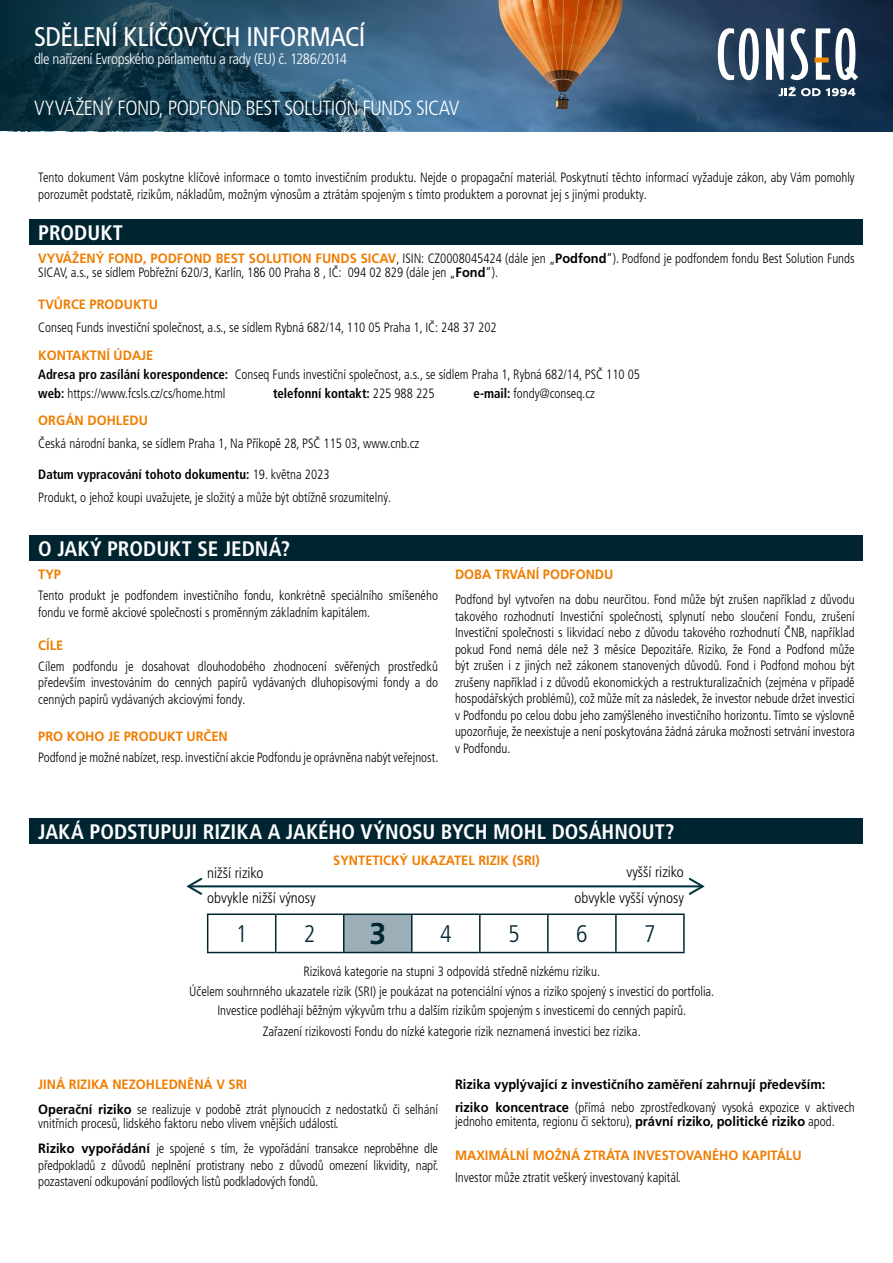
<style>
.page{position:relative;width:893px;height:1263px;background:#fff}
.page>*{position:absolute;margin:0;border:0;box-sizing:border-box;transform-origin:0 0}
.t1{font:700 30px "Frutiger LT Pro";color:#002531}
.t2{font:condensed 27px "Frutiger LT Pro";letter-spacing:-.015em;color:#fff}
.t3{font:300 condensed 24px "Frutiger LT Pro";color:#002531}
.t4{font:700 condensed 21px "Frutiger LT Pro";color:#fff}
.t5{font:300 condensed 20.55px "Frutiger LT Pro";letter-spacing:-.03em;color:#fff}
.t6{font:300 condensed 15px "Frutiger LT Pro";color:#000}
.t7{font:300 condensed 15px "Frutiger LT Pro";letter-spacing:-.025em;color:#fff}
.t8{font:300 condensed 13.5px/16.5px "Frutiger LT Pro";color:#000;scale:.95 1}
.t9{font:700 13.5px "Frutiger LT Pro";color:#ef7d00;scale:.95 1}
.t10{font:700 13.5px/22.8px "Frutiger LT Pro";color:#000;scale:.95 1}
.t11{font:700 condensed 13.5px "Frutiger LT Pro";color:#000;scale:.95 1}
.s1{font-weight:700;font-stretch:normal;color:#ef7d00}
.s2{font-weight:700;font-stretch:normal}
.s3{font-weight:700}
.s4{font-weight:300}
.s5{font-weight:300;font-stretch:condensed}
</style>
<div class="page">
<img style="left:496px;top:0;width:397px;height:131px">
<svg style="left:0;top:0;width:496px;height:131px;background:#285069"></svg>
<svg style="left:718px;top:28px;width:41px;height:52px"></svg>
<svg style="left:766px;top:28px;width:18px;height:52px"></svg>
<svg style="left:790px;top:28px;width:18px;height:52px"></svg>
<svg style="left:816px;top:28px;width:42px;height:52px"></svg>
<hr style="left:814px;top:58px;width:15px;height:4px;background:#f18a00">
<svg style="left:779px;top:87px;width:76px;height:9px"></svg>
<div style="left:30px;top:535px;width:833px;height:26px;background:#002531"></div>
<div style="left:30px;top:818px;width:833px;height:26px;background:#002531"></div>
<svg style="left:208px;top:915px;width:339px;height:37px"></svg>
<div style="left:344px;top:914px;width:68px;height:38px;background:#9caeb8"></div>
<hr style="left:207px;top:913px;width:69px;height:2px;background:#002531">
<hr style="left:207px;top:915px;width:1px;height:37px;background:#002531">
<hr style="left:276px;top:913px;width:68px;height:2px;background:#002531">
<hr style="left:275px;top:915px;width:1px;height:37px;background:#002531">
<hr style="left:344px;top:913px;width:68px;height:2px;background:#002531">
<hr style="left:343px;top:915px;width:1px;height:37px;background:#002531">
<hr style="left:412px;top:913px;width:68px;height:2px;background:#002531">
<hr style="left:411px;top:915px;width:2px;height:37px;background:#002531">
<hr style="left:480px;top:913px;width:68px;height:2px;background:#002531">
<hr style="left:479px;top:915px;width:2px;height:37px;background:#002531">
<hr style="left:548px;top:913px;width:68px;height:2px;background:#002531">
<hr style="left:547px;top:915px;width:2px;height:37px;background:#002531">
<hr style="left:616px;top:913px;width:69px;height:2px;background:#002531">
<hr style="left:615px;top:915px;width:2px;height:37px;background:#002531">
<hr style="left:683px;top:915px;width:2px;height:37px;background:#002531">
<hr style="left:207px;top:952px;width:69px;height:1px;background:#002531">
<hr style="left:276px;top:952px;width:68px;height:1px;background:#002531">
<hr style="left:344px;top:952px;width:68px;height:1px;background:#002531">
<hr style="left:412px;top:952px;width:68px;height:1px;background:#002531">
<hr style="left:480px;top:952px;width:68px;height:1px;background:#002531">
<hr style="left:548px;top:952px;width:68px;height:1px;background:#002531">
<hr style="left:616px;top:952px;width:69px;height:1px;background:#002531">
<hr style="left:188px;top:885px;width:515px;height:2px;background:#003440">
<svg style="left:687px;top:878px;width:18px;height:17px"></svg>
<svg style="left:186px;top:878px;width:18px;height:17px"></svg>
<div style="left:30px;top:219px;width:833px;height:25px;background:#002531"></div>
<h2 class="t2" style="left:34px;top:21px;width:333px">SDĚLENÍ KLÍČOVÝCH INFORMACÍ</h2>
<p class="t7" style="left:34px;top:50px;width:314px">dle nařízení Evropského parlamentu a rady (EU) č. 1286/2014</p>
<h3 class="t5" style="left:34px;top:96px;width:427px">VYVÁŽENÝ FOND, PODFOND BEST SOLUTION FUNDS SICAV</h3>
<p class="t8" style="left:38px;top:169px;width:861px">Tento dokument Vám poskytne klíčové informace o tomto investičním produktu. Nejde o propagační materiál. Poskytnutí těchto informací vyžaduje zákon, aby Vám pomohly porozumět podstatě, rizikům, nákladům, možným výnosům a ztrátám spojeným s tímto produktem a porovnat jej s jinými produkty.</p>
<h3 class="t4" style="left:38px;top:220px;width:86px">PRODUKT</h3>
<p class="t8" style="left:38px;top:251px;width:861px;line-height:14.2px"><span class="s1">VYVÁŽENÝ FOND, PODFOND BEST SOLUTION FUNDS SICAV</span>, ISIN: CZ0008045424 (dále jen „<span class="s2">Podfond</span>“). Podfond je podfondem fondu Best Solution Funds<br>SICAV, a.s., se sídlem Pobřežní 620/3, Karlín, 186 00 Praha 8 , IČ: 094 02 829 (dále jen „<span class="s2">Fond</span>“).</p>
<p class="t9" style="left:38px;top:296px;width:128px">TVŮRCE PRODUKTU</p>
<p class="t8" style="left:38px;top:319px;width:484px">Conseq Funds investiční společnost, a.s., se sídlem Rybná 682/14, 110 05 Praha 1, IČ: 248 37 202</p>
<p class="t8" style="left:38px;top:346px;width:635px;line-height:19.2px"><span class="s1">KONTAKTNÍ ÚDAJE<br></span><span class="s3">Adresa pro zasílání korespondence:</span> Conseq Funds investiční společnost, a.s., se sídlem Praha 1, Rybná 682/14, PSČ 110 05 <span class="s3">web:</span> https://www.fcsls.cz/cs/home.html</p>
<p class="t11" style="left:273px;top:386px;width:171px">telefonní kontakt: <span class="s4">225 988 225</span></p>
<p class="t8" style="left:474px;top:386px;width:129px"><span class="s3">e-mail:</span> fondy@conseq.cz</p>
<p class="t9" style="left:38px;top:413px;width:117px">ORGÁN DOHLEDU</p>
<p class="t8" style="left:38px;top:435px;width:402px">Česká národní banka, se sídlem Praha 1, Na Příkopě 28, PSČ 115 03, www.cnb.cz</p>
<p class="t8" style="left:38px;top:463px;width:373px;line-height:22.8px"><span class="s3">Datum vypracování tohoto dokumentu:</span> 19. května 2023<br>Produkt, o jehož koupi uvažujete, je složitý a může být obtížně srozumitelný.</p>
<h3 class="t4" style="left:38px;top:536px;width:254px">O JAKÝ PRODUKT SE JEDNÁ?</h3>
<p class="t9" style="left:38px;top:567px;width:26px">TYP</p>
<p class="t8" style="left:38px;top:587px;width:422px">Tento produkt je podfondem investičního fondu, konkrétně speciálního smíšeného fondu ve formě akciové společnosti s proměnným základním kapitálem.</p>
<p class="t9" style="left:38px;top:637px;width:28px">CÍLE</p>
<p class="t8" style="left:38px;top:658px;width:422px;text-align:justify">Cílem podfondu je dosahovat dlouhodobého zhodnocení svěřených prostředků především investováním do cenných papírů vydávaných dluhopisovými fondy a do cenných papírů vydávaných akciovými fondy.</p>
<p class="t9" style="left:38px;top:728px;width:201px">PRO KOHO JE PRODUKT URČEN</p>
<p class="t8" style="left:38px;top:749px;width:423px">Podfond je možné nabízet, resp. investiční akcie Podfondu je oprávněna nabýt veřejnost.</p>
<p class="t9" style="left:455px;top:567px;width:168px">DOBA TRVÁNÍ PODFONDU</p>
<p class="t8" style="left:455px;top:591px;width:422px;text-align:justify">Podfond byl vytvořen na dobu neurčitou. Fond může být zrušen například z důvodu takového rozhodnutí Investiční společnosti, splynutí nebo sloučení Fondu, zrušení Investiční společnosti s likvidací nebo z důvodu takového rozhodnutí ČNB, například pokud Fond nemá déle než 3 měsíce Depozitáře. Riziko, že Fond a Podfond může být zrušen i z jiných než zákonem stanovených důvodů. Fond i Podfond mohou být zrušeny například i z důvodů ekonomických a restrukturalizačních (zejména v případě hospodářských problémů), což může mít za následek, že investor nebude držet investici v Podfondu po celou dobu jeho zamýšleného investičního horizontu. Tímto se výslovně upozorňuje, že neexistuje a není poskytována žádná záruka možnosti setrvání investora v Podfondu.</p>
<h3 class="t4" style="left:38px;top:819px;width:638px">JAKÁ PODSTUPUJI RIZIKA A JAKÉHO VÝNOSU BYCH MOHL DOSÁHNOUT?</h3>
<p class="t9" style="left:333px;top:852px;width:219px">SYNTETICKÝ UKAZATEL RIZIK (SRI)</p>
<p class="t6" style="left:207px;top:864px;width:58px">nižší riziko</p>
<p class="t6" style="left:626px;top:863px;width:59px">vyšší riziko</p>
<p class="t6" style="left:207px;top:889px;width:110px">obvykle nižší výnosy</p>
<p class="t6" style="left:574px;top:889px;width:111px">obvykle vyšší výnosy</p>
<h3 class="t3" style="left:236px;top:920px;width:13px">1</h3>
<h3 class="t3" style="left:304px;top:920px;width:13px">2</h3>
<h1 class="t1" style="left:369px;top:915px;width:18px">3</h1>
<h3 class="t3" style="left:440px;top:920px;width:13px">4</h3>
<h3 class="t3" style="left:508px;top:920px;width:13px">5</h3>
<h3 class="t3" style="left:576px;top:920px;width:13px">6</h3>
<h3 class="t3" style="left:644px;top:920px;width:13px">7</h3>
<p class="t8" style="left:189px;top:962px;width:554px;line-height:19.2px;text-align:center">Riziková kategorie na stupni 3 odpovídá středně nízkému riziku.<br>Účelem souhrnného ukazatele rizik (SRI) je poukázat na potenciální výnos a riziko spojený s investicí do portfolia.<br>Investice podléhají běžným výkyvům trhu a dalším rizikům spojeným s investicemi do cenných papírů.</p>
<p class="t8" style="left:263px;top:1023px;width:399px">Zařazení rizikovosti Fondu do nízké kategorie rizik neznamená investici bez rizika.</p>
<p class="t8" style="left:38px;top:1072px;width:422px;line-height:25px"><span class="s1">JINÁ RIZIKA NEZOHLEDNĚNÁ V SRI<br></span><span class="s2">Operační riziko</span> se realizuje v podobě ztrát plynoucích z nedostatků či selhání</p>
<p class="t8" style="left:38px;top:1111px;width:422px;line-height:25px">vnitřních procesů, lidského faktoru nebo vlivem vnějších událostí.<br><span class="s2">Riziko vypořádání</span> je spojené s tím, že vypořádání transakce neproběhne dle</p>
<p class="t8" style="left:38px;top:1157px;width:423px">předpokladů z důvodů neplnění protistrany nebo z důvodů omezení likvidity, např. pozastavení odkupování podílových listů podkladových fondů.</p>
<p class="t10" style="left:455px;top:1073px;width:422px">Rizika vyplývající z investičního zaměření zahrnují především: riziko koncentrace <span class="s5">(přímá nebo zprostředkovaný vysoká expozice v aktivech</span></p>
<p class="t8" style="left:455px;top:1113px;width:401px">jednoho emitenta, regionu či sektoru), <span class="s2">právní riziko</span><span class="s3">,</span> <span class="s2">politické riziko</span> apod.</p>
<p class="t9" style="left:455px;top:1147px;width:366px">MAXIMÁLNÍ MOŽNÁ ZTRÁTA INVESTOVANÉHO KAPITÁLU</p>
<p class="t8" style="left:455px;top:1169px;width:239px">Investor může ztratit veškerý investovaný kapitál.</p>
</div>
